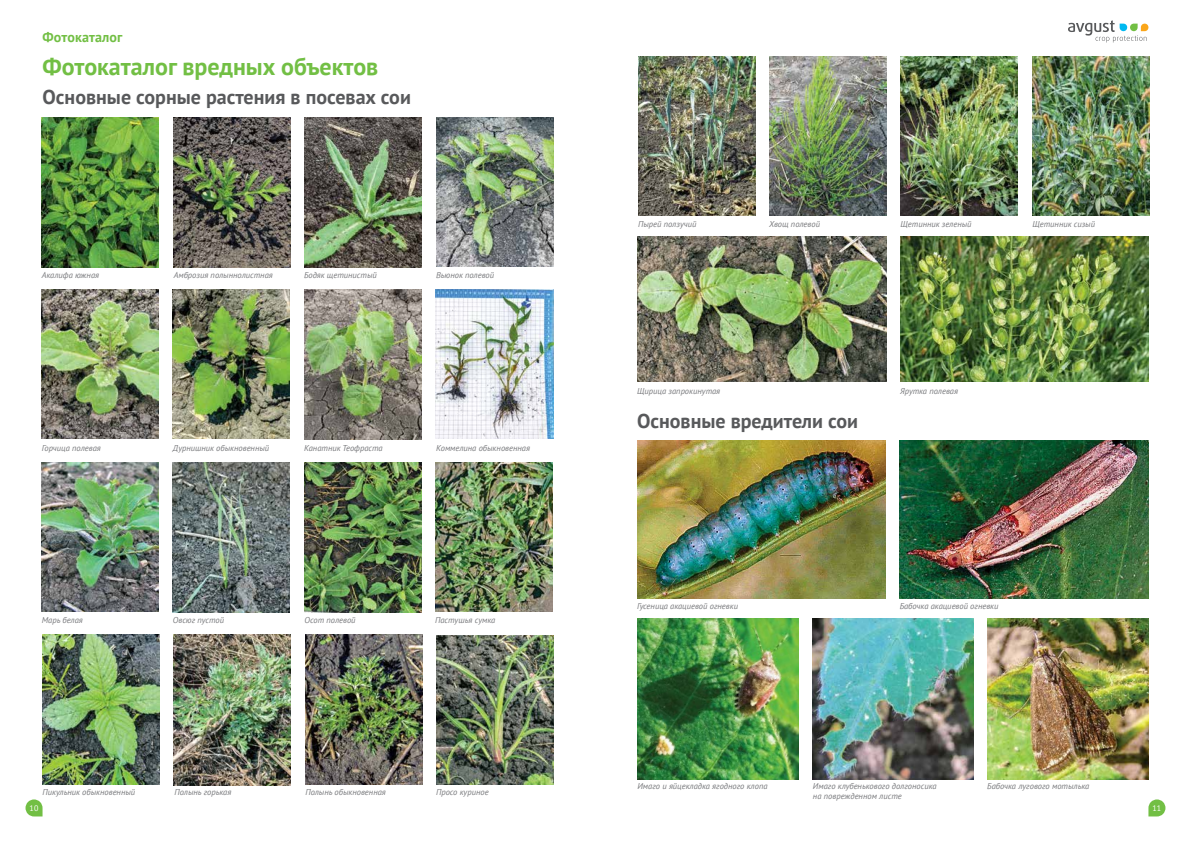
<style>
.page{position:relative;width:1191px;height:842px;background:#fff}
.page>*{position:absolute;margin:0;border:0;box-sizing:border-box;transform-origin:0 0}
.t1{font:700 24px "PT Sans";color:#72bf44}
.t2{font:700 20px "PT Sans";color:#58595b}
.t3{font:700 14px "PT Sans";letter-spacing:.01em;color:#72bf44}
.t4{font:italic 8.5px/10px "PT Sans";color:#797a7d}
.t5{font:8px "PT Sans";color:#fff}
</style>
<div class="page">
<svg style="left:1148px;top:799px;width:17px;height:17px"></svg>
<svg style="left:26px;top:799px;width:17px;height:17px"></svg>
<svg style="left:1068px;top:20px;width:80px;height:23px"></svg>
<img style="left:42px;top:462px;width:117px;height:150px">
<img style="left:173px;top:462px;width:117px;height:150px">
<img style="left:304px;top:462px;width:117px;height:150px">
<img style="left:436px;top:462px;width:117px;height:150px">
<img style="left:304px;top:117px;width:117px;height:150px">
<img style="left:42px;top:117px;width:117px;height:150px">
<img style="left:174px;top:117px;width:117px;height:150px">
<img style="left:436px;top:117px;width:117px;height:150px">
<img style="left:173px;top:289px;width:117px;height:149px">
<img style="left:435px;top:289px;width:118px;height:150px">
<img style="left:42px;top:289px;width:117px;height:149px">
<img style="left:304px;top:289px;width:117px;height:150px">
<img style="left:305px;top:635px;width:117px;height:149px">
<img style="left:43px;top:635px;width:116px;height:149px">
<img style="left:436px;top:635px;width:117px;height:149px">
<img style="left:174px;top:635px;width:117px;height:150px">
<img style="left:638px;top:57px;width:117px;height:158px">
<img style="left:769px;top:57px;width:117px;height:158px">
<img style="left:900px;top:57px;width:117px;height:158px">
<img style="left:1032px;top:57px;width:117px;height:158px">
<img style="left:637px;top:237px;width:249px;height:144px">
<img style="left:900px;top:237px;width:248px;height:144px">
<img style="left:813px;top:618px;width:160px;height:161px">
<img style="left:987px;top:618px;width:161px;height:161px">
<img style="left:899px;top:440px;width:249px;height:159px">
<img style="left:637px;top:618px;width:161px;height:161px">
<img style="left:637px;top:440px;width:248px;height:159px">
<h3 class="t3" style="left:43px;top:28px;width:81px">Фотокаталог</h3>
<h1 class="t1" style="left:43px;top:50px;width:337px">Фотокаталог вредных объектов</h1>
<h2 class="t2" style="left:43px;top:83px;width:370px">Основные сорные растения в посевах сои</h2>
<p class="t4" style="left:42px;top:270px;width:59px">Акалифа южная</p>
<p class="t4" style="left:174px;top:270px;width:101px">Амброзия полыннолистная</p>
<p class="t4" style="left:304px;top:270px;width:74px">Бодяк щетинистый</p>
<p class="t4" style="left:436px;top:270px;width:60px">Вьюнок полевой</p>
<p class="t4" style="left:42px;top:442px;width:61px">Горчица полевая</p>
<p class="t4" style="left:173px;top:442px;width:98px">Дурнишник обыкновенный</p>
<p class="t4" style="left:304px;top:442px;width:80px">Канатник Теофраста</p>
<p class="t4" style="left:436px;top:442px;width:95px">Коммелина обыкновенная</p>
<p class="t4" style="left:42px;top:615px;width:42px">Марь белая</p>
<p class="t4" style="left:173px;top:615px;width:53px">Овсюг пустой</p>
<p class="t4" style="left:305px;top:615px;width:52px">Осот полевой</p>
<p class="t4" style="left:435px;top:615px;width:62px">Пастушья сумка</p>
<p class="t4" style="left:43px;top:787px;width:94px">Пикульник обыкновенный</p>
<p class="t4" style="left:174px;top:787px;width:58px">Полынь горькая</p>
<p class="t4" style="left:305px;top:787px;width:82px">Полынь обыкновенная</p>
<p class="t4" style="left:436px;top:787px;width:54px">Просо куриное</p>
<p class="t4" style="left:638px;top:219px;width:60px">Пырей ползучий</p>
<p class="t4" style="left:769px;top:219px;width:52px">Хвощ полевой</p>
<p class="t4" style="left:900px;top:219px;width:72px">Щетинник зеленый</p>
<p class="t4" style="left:1032px;top:219px;width:64px">Щетинник сизый</p>
<p class="t4" style="left:637px;top:386px;width:85px">Щирица запрокинутая</p>
<p class="t4" style="left:900px;top:386px;width:59px">Ярутка полевая</p>
<h2 class="t2" style="left:637px;top:407px;width:223px">Основные вредители сои</h2>
<p class="t4" style="left:637px;top:600px;width:103px">Гусеница акациевой огневки</p>
<p class="t4" style="left:899px;top:600px;width:100px">Бабочка акациевой огневки</p>
<p class="t4" style="left:637px;top:781px;width:132px">Имаго и яйцекладка ягодного клопа</p>
<p class="t4" style="left:813px;top:781px;width:125px">Имаго клубенькового долгоносика на поврежденном листе</p>
<p class="t4" style="left:987px;top:781px;width:104px">Бабочка лугового мотылька</p>
<p class="t5" style="left:30px;top:803px;width:10px">10</p>
<p class="t5" style="left:1152px;top:803px;width:10px">11</p>
</div>
